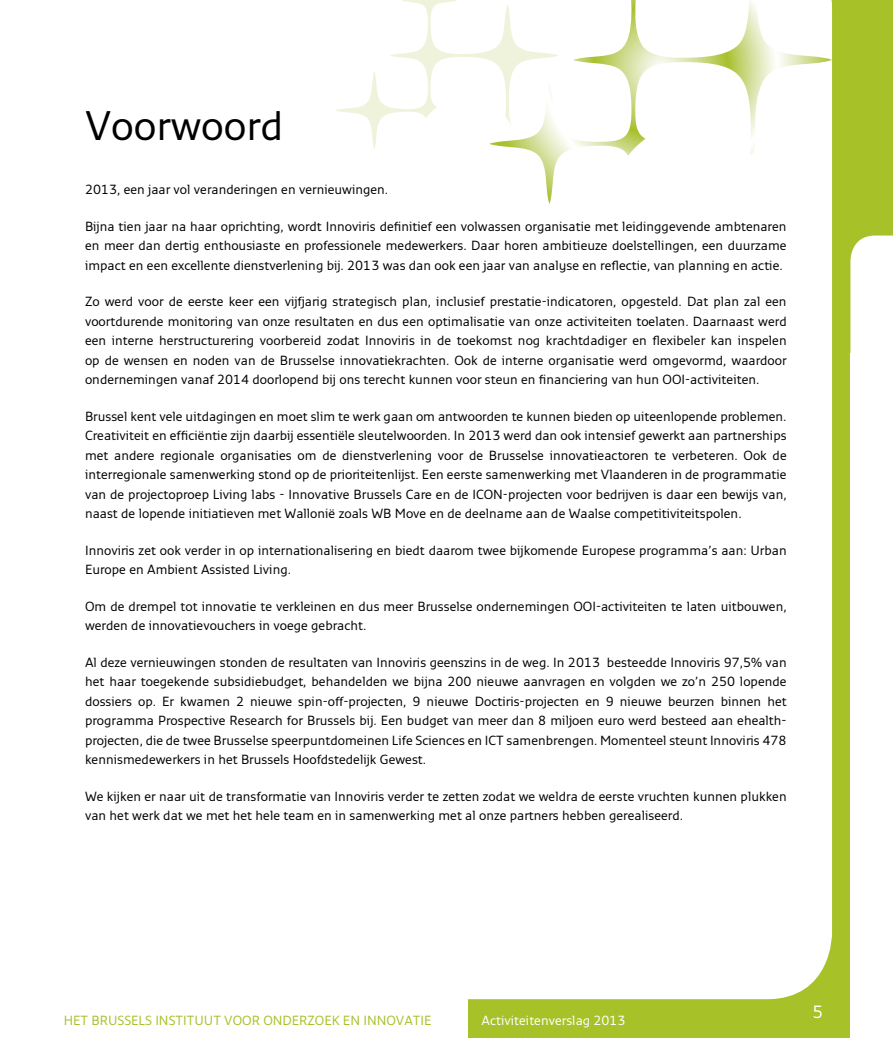
<style>
.page{position:relative;width:893px;height:1063px;background:#fff}
.page>*{position:absolute;margin:0;border:0;box-sizing:border-box;transform-origin:0 0}
.t1{font:42px "Monitor";color:#000}
.t2{font:18px "Monitor";color:#fff}
.t3{font:13.5px/19.5px "Monitor";color:#000;text-align:justify}
.t4{font:13.5px "Monitor";color:#a7c129}
.t5{font:13.5px "Monitor";color:#fff}
</style>
<div class="page">
<div style="left:468px;top:0;width:425px;height:1037px;background:#a7c129"></div>
<div style="left:468px;top:150px;width:364px;height:849px;background:#fff"></div>
<div style="left:850px;top:236px;width:43px;height:117px;background:#fff"></div>
<div style="left:850px;top:353px;width:43px;height:118px;background:#fff"></div>
<div style="left:850px;top:471px;width:43px;height:118px;background:#fff"></div>
<div style="left:850px;top:589px;width:43px;height:118px;background:#fff"></div>
<div style="left:850px;top:707px;width:43px;height:117px;background:#fff"></div>
<div style="left:850px;top:824px;width:43px;height:118px;background:#fff"></div>
<div style="left:850px;top:942px;width:43px;height:118px;background:#fff"></div>
<svg style="left:489px;top:0;width:343px;height:204px;background:#fafbf4"></svg>
<svg style="left:335px;top:0;width:224px;height:150px"></svg>
<h1 class="t1" style="left:85px;top:101px;width:200px">Voorwoord</h1>
<p class="t3" style="left:85px;top:180px;width:305px">2013, een jaar vol veranderingen en vernieuwingen.</p>
<p class="t3" style="left:85px;top:216px;width:703px">Bijna tien jaar na haar oprichting, wordt Innoviris definitief een volwassen organisatie met leidinggevende ambtenaren en meer dan dertig enthousiaste en professionele medewerkers. Daar horen ambitieuze doelstellingen, een duurzame impact en een excellente dienstverlening bij. 2013 was dan ook een jaar van analyse en reflectie, van planning en actie.</p>
<p class="t3" style="left:85px;top:292px;width:703px">Zo werd voor de eerste keer een vijfjarig strategisch plan, inclusief prestatie-indicatoren, opgesteld. Dat plan zal een voortdurende monitoring van onze resultaten en dus een optimalisatie van onze activiteiten toelaten. Daarnaast werd een interne herstructurering voorbereid zodat Innoviris in de toekomst nog krachtdadiger en flexibeler kan inspelen op de wensen en noden van de Brusselse innovatiekrachten. Ook de interne organisatie werd omgevormd, waardoor ondernemingen vanaf 2014 doorlopend bij ons terecht kunnen voor steun en financiering van hun OOI-activiteiten.</p>
<p class="t3" style="left:85px;top:406px;width:703px">Brussel kent vele uitdagingen en moet slim te werk gaan om antwoorden te kunnen bieden op uiteenlopende problemen.<br>Creativiteit en efficiëntie zijn daarbij essentiële sleutelwoorden. In 2013 werd dan ook intensief gewerkt aan partnerships met andere regionale organisaties om de dienstverlening voor de Brusselse innovatieactoren te verbeteren. Ook de interregionale samenwerking stond op de prioriteitenlijst. Een eerste samenwerking met Vlaanderen in de programmatie van de projectoproep Living labs - Innovative Brussels Care en de ICON-projecten voor bedrijven is daar een bewijs van, naast de lopende initiatieven met Wallonië zoals WB Move en de deelname aan de Waalse competitiviteitspolen.</p>
<p class="t3" style="left:85px;top:540px;width:703px">Innoviris zet ook verder in op internationalisering en biedt daarom twee bijkomende Europese programma’s aan: Urban<br>Europe en Ambient Assisted Living.</p>
<p class="t3" style="left:85px;top:596px;width:703px">Om de drempel tot innovatie te verkleinen en dus meer Brusselse ondernemingen OOI-activiteiten te laten uitbouwen, werden de innovatievouchers in voege gebracht.</p>
<p class="t3" style="left:85px;top:652px;width:703px">Al deze vernieuwingen stonden de resultaten van Innoviris geenszins in de weg. In 2013 besteedde Innoviris 97,5% van het haar toegekende subsidiebudget, behandelden we bijna 200 nieuwe aanvragen en volgden we zo’n 250 lopende dossiers op. Er kwamen 2 nieuwe spin-off-projecten, 9 nieuwe Doctiris-projecten en 9 nieuwe beurzen binnen het programma Prospective Research for Brussels bij. Een budget van meer dan 8 miljoen euro werd besteed aan ehealth&shy;projecten, die de twee Brusselse speerpuntdomeinen Life Sciences en ICT samenbrengen. Momenteel steunt Innoviris 478 kennismedewerkers in het Brussels Hoofdstedelijk Gewest.</p>
<p class="t3" style="left:85px;top:786px;width:703px">We kijken er naar uit de transformatie van Innoviris verder te zetten zodat we weldra de eerste vruchten kunnen plukken van het werk dat we met het hele team en in samenwerking met al onze partners hebben gerealiseerd.</p>
<p class="t4" style="left:64px;top:1012px;width:369px">het brussels instituut voor onderzoek en innovatie</p>
<p class="t5" style="left:482px;top:1012px;width:146px">Activiteitenverslag 2013</p>
<h2 class="t2" style="left:812px;top:1001px;width:12px">5</h2>
</div>
